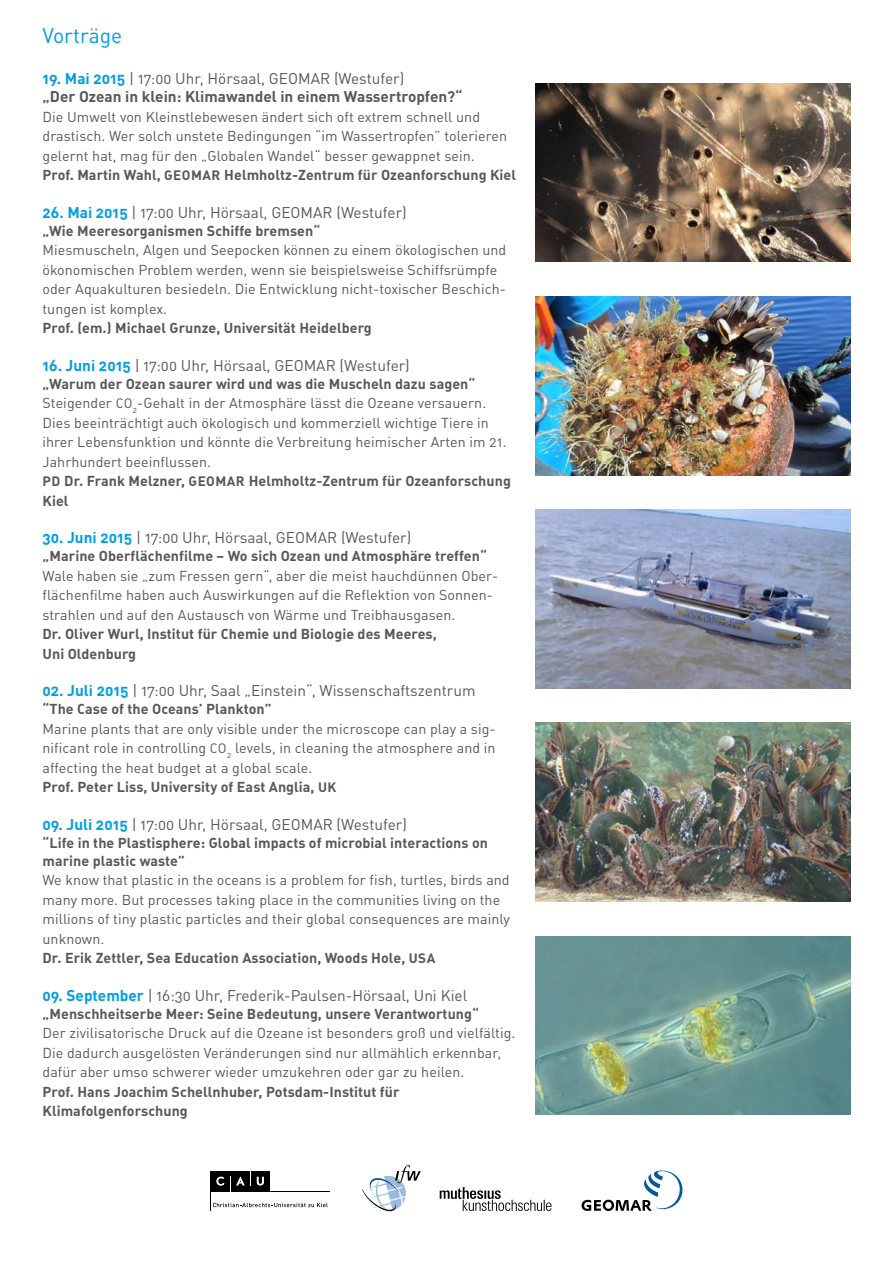
<style>
.page{position:relative;width:893px;height:1263px;background:#fff}
.page>*{position:absolute;margin:0;border:0;box-sizing:border-box;transform-origin:0 0}
.t1{font:21px "DINOT";color:#009ee0}
.t2{font:15.3px "DINOT";color:#58585a}
.t3{font:700 15.3px/18px "DINOT";color:#58585a}
.t4{font:14.25px/19.5px "DINOT";letter-spacing:.005em;color:#58585a}
.t5{font:700 14.25px/19.5px "DINOT";letter-spacing:.005em;color:#58585a}
.s1{color:#009ee0}
.s2{font-weight:400}
.s3{font-weight:700}
.s4{font-weight:700;font-size:13.5px}
.s5{font-weight:700;color:#009ee0}
.s6{font-size:13.5px}
</style>
<div class="page">
<img style="left:536px;top:83px;width:314px;height:179px">
<img style="left:536px;top:297px;width:314px;height:178px">
<img style="left:536px;top:510px;width:314px;height:178px">
<img style="left:536px;top:723px;width:314px;height:178px">
<img style="left:536px;top:936px;width:314px;height:179px">
<svg style="left:581px;top:1170px;width:102px;height:41px"></svg>
<svg style="left:440px;top:1187px;width:111px;height:24px"></svg>
<svg style="left:362px;top:1165px;width:59px;height:47px"></svg>
<svg style="left:210px;top:1191px;width:120px;height:20px"></svg>
<div style="left:211px;top:1192px;width:118px;height:18px;background:#fff"></div>
<svg style="left:213px;top:1203px;width:115px;height:4px"></svg>
<div style="left:210px;top:1171px;width:60px;height:20px;background:#000"></div>
<svg style="left:257px;top:1177px;width:7px;height:8px"></svg>
<svg style="left:216px;top:1171px;width:35px;height:21px"></svg>
<h1 class="t1" style="left:43px;top:22px;width:81px">Vorträge</h1>
<p class="t3" style="left:43px;top:69px;width:422px"><span class="s1">19. Mai 2015</span> <span class="s2">| 17:00 Uhr, Hörsaal, GEOMAR (Westufer)<br></span>„Der Ozean in klein: Klimawandel in einem Wassertropfen?“</p>
<p class="t4" style="left:43px;top:106px;width:475px">Die Umwelt von Kleinstlebewesen ändert sich oft extrem schnell und drastisch. Wer solch unstete Bedingungen “im Wassertropfen” tolerieren gelernt hat, mag für den „Globalen Wandel“ besser gewappnet sein.<br><span class="s3">Prof. Martin Wahl,</span> <span class="s4">GEOMAR</span> <span class="s3">Helmholtz-Zentrum für Ozeanforschung Kiel</span></p>
<p class="t2" style="left:43px;top:202px;width:366px"><span class="s5">26. Mai 2015</span> | 17:00 Uhr, Hörsaal, GEOMAR (Westufer)</p>
<p class="t5" style="left:43px;top:220px;width:279px">„Wie Meeresorganismen Schiffe bremsen“</p>
<p class="t4" style="left:43px;top:240px;width:465px">Miesmuscheln, Algen und Seepocken können zu einem ökologischen und ökonomischen Problem werden, wenn sie beispielsweise Schiffsrümpfe oder Aquakulturen besiedeln. Die Entwicklung nicht-toxischer Beschich&shy;tungen ist komplex.</p>
<p class="t5" style="left:43px;top:318px;width:331px">Prof. (em.) Michael Grunze, Universität Heidelberg</p>
<p class="t2" style="left:43px;top:355px;width:369px"><span class="s5">16. Juni 2015</span> | 17:00 Uhr, Hörsaal, GEOMAR (Westufer)</p>
<p class="t4" style="left:43px;top:373px;width:470px"><span class="s3">„Warum der Ozean saurer wird und was die Muscheln dazu sagen“ </span>Steigender <span class="s6">CO</span><sub>2</sub>-Gehalt in der Atmosphäre lässt die Ozeane versauern.<br>Dies beeinträchtigt auch ökologisch und kommerziell wichtige Tiere in ihrer Lebensfunktion und könnte die Verbreitung heimischer Arten im 21.<br>Jahrhundert beeinflussen.<br><span class="s4">PD</span> <span class="s3">Dr. Frank Melzner,</span> <span class="s4">GEOMAR</span> <span class="s3">Helmholtz-Zentrum für Ozeanforschung Kiel</span></p>
<p class="t2" style="left:43px;top:528px;width:370px"><span class="s5">30. Juni 2015</span> | 17:00 Uhr, Hörsaal, GEOMAR (Westufer)</p>
<p class="t5" style="left:43px;top:546px;width:446px">„Marine Oberflächenfilme – Wo sich Ozean und Atmosphäre treffen“</p>
<p class="t4" style="left:43px;top:565px;width:457px">Wale haben sie „zum Fressen gern“, aber die meist hauchdünnen Ober&shy;flächenfilme haben auch Auswirkungen auf die Reflektion von Sonnen&shy;strahlen und auf den Austausch von Wärme und Treibhausgasen.</p>
<p class="t5" style="left:43px;top:624px;width:396px">Dr. Oliver Wurl, Institut für Chemie und Biologie des Meeres,<br>Uni Oldenburg</p>
<p class="t2" style="left:43px;top:681px;width:434px"><span class="s5">02. Juli 2015</span> | 17:00 Uhr, Saal „Einstein“, Wissenschaftszentrum</p>
<p class="t5" style="left:43px;top:699px;width:231px">“The Case of the Oceans’ Plankton”</p>
<p class="t4" style="left:43px;top:718px;width:455px">Marine plants that are only visible under the microscope can play a sig&shy;nificant role in controlling <span class="s6">CO</span><sub>2</sub> levels, in cleaning the atmosphere and in affecting the heat budget at a global scale.<br><span class="s3">Prof. Peter Liss, University of East Anglia,</span> <span class="s4">UK</span></p>
<p class="t2" style="left:43px;top:814px;width:366px"><span class="s5">09. Juli 2015</span> | 17:00 Uhr, Hörsaal, GEOMAR (Westufer)</p>
<p class="t5" style="left:43px;top:833px;width:447px;line-height:18px">“Life in the Plastisphere: Global impacts of microbial interactions on marine plastic waste”</p>
<p class="t4" style="left:43px;top:870px;width:469px">We know that plastic in the oceans is a problem for fish, turtles, birds and many more. But processes taking place in the communities living on the millions of tiny plastic particles and their global consequences are mainly unknown.<br><span class="s3">Dr. Erik Zettler, Sea Education Association, Woods Hole,</span> <span class="s4">USA</span></p>
<p class="t2" style="left:43px;top:985px;width:426px"><span class="s5">09. September</span> | 16:30 Uhr, Frederik-Paulsen-Hörsaal, Uni Kiel</p>
<p class="t5" style="left:43px;top:1003px;width:438px">„Menschheitserbe Meer: Seine Bedeutung, unsere Verantwortung“</p>
<p class="t4" style="left:43px;top:1023px;width:474px">Der zivilisatorische Druck auf die Ozeane ist besonders groß und vielfältig.<br>Die dadurch ausgelösten Veränderungen sind nur allmählich erkennbar, dafür aber umso schwerer wieder umzukehren oder gar zu heilen.</p>
<p class="t5" style="left:43px;top:1081px;width:359px">Prof. Hans Joachim Schellnhuber, Potsdam-Institut für<br>Klimafolgenforschung</p>
</div>
